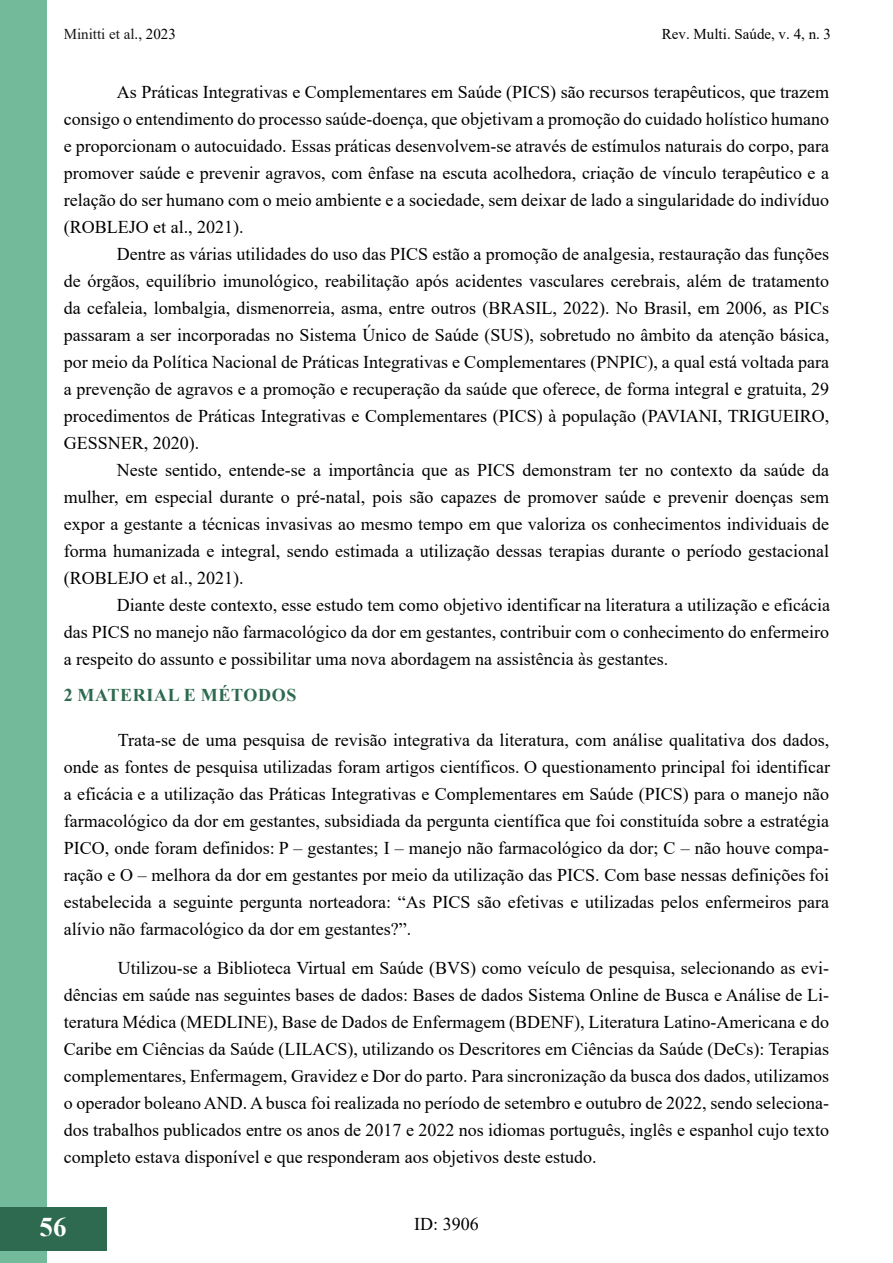
<style>
.page{position:relative;width:893px;height:1263px;background:#fff}
.page>*{position:absolute;margin:0;border:0;box-sizing:border-box;transform-origin:0 0}
.t1{font:700 27px "Times New Roman";color:#fff}
.t2{font:18px/27px "Times New Roman";color:#000;text-align:justify}
.t3{font:700 18px "Times New Roman";letter-spacing:.035em;color:#2d6a4f}
.t4{font:15px "Times New Roman";color:#000}
.t5{font:15px "Times New Roman";color:#181717}
.s1{color:#000}
</style>
<div class="page">
<div style="left:0;top:1px;width:47px;height:1262px;background:#73ba9b"></div>
<div style="left:0;top:1207px;width:106px;height:43px;background:#2d6a4f"></div>
<p class="t5" style="left:64px;top:24px;width:114px">Minitti et al<span class="s1">., 2023</span></p>
<p class="t4" style="left:662px;top:24px;width:171px">Rev. Multi. Saúde, v. 4, n. 3</p>
<p class="t2" style="left:64px;top:77px;width:767px;text-indent:53px">As Práticas Integrativas e Complementares em Saúde (PICS) são recursos terapêuticos, que trazem consigo o entendimento do processo saúde-doença, que objetivam a promoção do cuidado holístico humano e proporcionam o autocuidado. Essas práticas desenvolvem-se através de estímulos naturais do corpo, para promover saúde e prevenir agravos, com ênfase na escuta acolhedora, criação de vínculo terapêutico e a relação do ser humano com o meio ambiente e a sociedade, sem deixar de lado a singularidade do indivíduo (ROBLEJO et al., 2021).</p>
<p class="t2" style="left:64px;top:239px;width:767px;text-indent:53px">Dentre as várias utilidades do uso das PICS estão a promoção de analgesia, restauração das funções de órgãos, equilíbrio imunológico, reabilitação após acidentes vasculares cerebrais, além de tratamento da cefaleia, lombalgia, dismenorreia, asma, entre outros (BRASIL, 2022). No Brasil, em 2006, as PICs passaram a ser incorporadas no Sistema Único de Saúde (SUS), sobretudo no âmbito da atenção básica, por meio da Política Nacional de Práticas Integrativas e Complementares (PNPIC), a qual está voltada para a prevenção de agravos e a promoção e recuperação da saúde que oferece, de forma integral e gratuita, 29 procedimentos de Práticas Integrativas e Complementares (PICS) à população (PAVIANI, TRIGUEIRO, GESSNER, 2020).</p>
<p class="t2" style="left:64px;top:455px;width:767px;text-indent:53px">Neste sentido, entende-se a importância que as PICS demonstram ter no contexto da saúde da mulher, em especial durante o pré-natal, pois são capazes de promover saúde e prevenir doenças sem expor a gestante a técnicas invasivas ao mesmo tempo em que valoriza os conhecimentos individuais de forma humanizada e integral, sendo estimada a utilização dessas terapias durante o período gestacional (ROBLEJO et al., 2021).</p>
<p class="t2" style="left:64px;top:590px;width:768px;text-indent:53px">Diante deste contexto, esse estudo tem como objetivo identificar na literatura a utilização e eficácia das PICS no manejo não farmacológico da dor em gestantes, contribuir com o conhecimento do enfermeiro a respeito do assunto e possibilitar uma nova abordagem na assistência às gestantes.</p>
<p class="t3" style="left:64px;top:682px;width:234px">2 MATERIAL E MÉTODOS</p>
<p class="t2" style="left:64px;top:725px;width:768px;text-indent:54px">Trata-se de uma pesquisa de revisão integrativa da literatura, com análise qualitativa dos dados, onde as fontes de pesquisa utilizadas foram artigos científicos. O questionamento principal foi identificar a eficácia e a utilização das Práticas Integrativas e Complementares em Saúde (PICS) para o manejo não farmacológico da dor em gestantes, subsidiada da pergunta científica que foi constituída sobre a estratégia PICO, onde foram definidos: P – gestantes; I – manejo não farmacológico da dor; C – não houve compa&shy;ração e O – melhora da dor em gestantes por meio da utilização das PICS. Com base nessas definições foi estabelecida a seguinte pergunta norteadora: “As PICS são efetivas e utilizadas pelos enfermeiros para alívio não farmacológico da dor em gestantes?”.</p>
<p class="t2" style="left:64px;top:953px;width:767px;text-indent:54px">Utilizou-se a Biblioteca Virtual em Saúde (BVS) como veículo de pesquisa, selecionando as evi&shy;dências em saúde nas seguintes bases de dados: Bases de dados Sistema Online de Busca e Análise de Li&shy;teratura Médica (MEDLINE), Base de Dados de Enfermagem (BDENF), Literatura Latino-Americana e do Caribe em Ciências da Saúde (LILACS), utilizando os Descritores em Ciências da Saúde (DeCs): Terapias complementares, Enfermagem, Gravidez e Dor do parto. Para sincronização da busca dos dados, utilizamos o operador boleano AND. A busca foi realizada no período de setembro e outubro de 2022, sendo seleciona&shy;dos trabalhos publicados entre os anos de 2017 e 2022 nos idiomas português, inglês e espanhol cujo texto completo estava disponível e que responderam aos objetivos deste estudo.</p>
<h1 class="t1" style="left:40px;top:1207px;width:28px">56</h1>
<p class="t2" style="left:414px;top:1210px;width:66px">ID: 3906</p>
</div>
